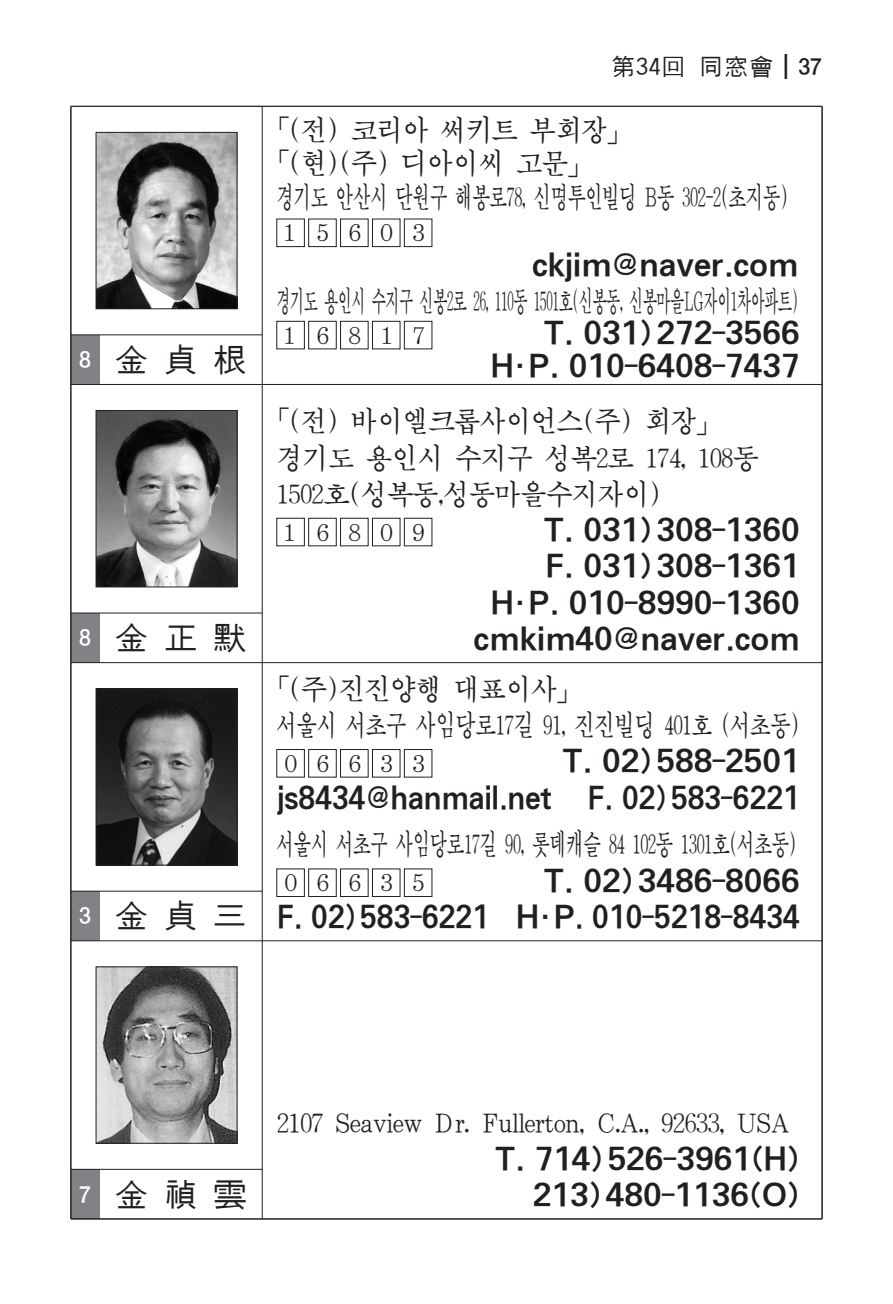
<style>
.page{position:relative;width:893px;height:1304px;background:#fff}
.page>*{position:absolute;margin:0;border:0;box-sizing:border-box;transform-origin:0 0}
.t1{font:35px "J Cmg J";letter-spacing:.4em;color:#231f20}
.t2{font:30px/36.2px "SMK Gothic Pro";letter-spacing:-.07em;color:#231f20;text-align:right}
.t3{font:30px/36.2px "J Cmm J";letter-spacing:-.05em;color:#231f20;scale:.9 1}
.t4{font:30px "J Cmm J";letter-spacing:-.05em;color:#231f20;scale:.6 1}
.t5{font:30px "J Cmm J";letter-spacing:-.05em;color:#231f20;scale:.48 1}
.t6{font:25px "J Cmg J";color:#231f20}
.t7{font:25px "J Ctg T";color:#fff}
.t8{font:23.75px "YDVY Mj O13";letter-spacing:.79em;color:#231f20}
.s1{font-family:"J Ctg T"}
</style>
<div class="page">
<div style="left:71px;top:1169px;width:28px;height:50px;background:#808285"></div>
<div style="left:71px;top:891px;width:28px;height:50px;background:#808285"></div>
<div style="left:71px;top:613px;width:28px;height:50px;background:#808285"></div>
<div style="left:71px;top:335px;width:28px;height:49px;background:#808285"></div>
<img style="left:98px;top:968px;width:137px;height:174px">
<div style="left:96px;top:966px;width:141px;height:178px;border:1px solid #231f20"></div>
<img style="left:98px;top:690px;width:137px;height:173px">
<div style="left:96px;top:688px;width:141px;height:177px;border:1px solid #231f20"></div>
<img style="left:98px;top:412px;width:137px;height:173px">
<div style="left:96px;top:410px;width:141px;height:177px;border:1px solid #231f20"></div>
<hr style="left:262px;top:106px;width:1px;height:1113px;background:#231f20">
<img style="left:98px;top:134px;width:137px;height:173px">
<div style="left:96px;top:132px;width:141px;height:177px;border:1px solid #231f20"></div>
<div style="left:404px;top:219px;width:28px;height:28px;border:1px solid #231f20"></div>
<div style="left:372px;top:219px;width:28px;height:28px;border:1px solid #231f20"></div>
<div style="left:340px;top:219px;width:29px;height:28px;border:1px solid #231f20"></div>
<div style="left:308px;top:219px;width:29px;height:28px;border:1px solid #231f20"></div>
<div style="left:276px;top:219px;width:29px;height:28px;border:1px solid #231f20"></div>
<div style="left:404px;top:321px;width:28px;height:28px;border:1px solid #231f20"></div>
<div style="left:372px;top:321px;width:28px;height:28px;border:1px solid #231f20"></div>
<div style="left:340px;top:321px;width:29px;height:28px;border:1px solid #231f20"></div>
<div style="left:308px;top:321px;width:29px;height:28px;border:1px solid #231f20"></div>
<div style="left:276px;top:321px;width:29px;height:28px;border:1px solid #231f20"></div>
<div style="left:404px;top:518px;width:28px;height:28px;border:1px solid #231f20"></div>
<div style="left:372px;top:518px;width:28px;height:28px;border:1px solid #231f20"></div>
<div style="left:340px;top:518px;width:29px;height:28px;border:1px solid #231f20"></div>
<div style="left:308px;top:518px;width:29px;height:28px;border:1px solid #231f20"></div>
<div style="left:276px;top:518px;width:29px;height:28px;border:1px solid #231f20"></div>
<div style="left:404px;top:869px;width:28px;height:28px;border:1px solid #231f20"></div>
<div style="left:372px;top:869px;width:28px;height:28px;border:1px solid #231f20"></div>
<div style="left:340px;top:869px;width:29px;height:28px;border:1px solid #231f20"></div>
<div style="left:308px;top:869px;width:29px;height:28px;border:1px solid #231f20"></div>
<div style="left:276px;top:869px;width:29px;height:28px;border:1px solid #231f20"></div>
<div style="left:404px;top:749px;width:28px;height:28px;border:1px solid #231f20"></div>
<div style="left:372px;top:749px;width:28px;height:28px;border:1px solid #231f20"></div>
<div style="left:340px;top:749px;width:29px;height:28px;border:1px solid #231f20"></div>
<div style="left:308px;top:749px;width:29px;height:28px;border:1px solid #231f20"></div>
<div style="left:276px;top:749px;width:29px;height:28px;border:1px solid #231f20"></div>
<hr style="left:71px;top:106px;width:751px;height:1px;background:#231f20">
<hr style="left:71px;top:384px;width:751px;height:1px;background:#231f20">
<hr style="left:71px;top:662px;width:751px;height:1px;background:#231f20">
<hr style="left:71px;top:940px;width:751px;height:1px;background:#231f20">
<hr style="left:71px;top:1218px;width:751px;height:2px;background:#231f20">
<hr style="left:70px;top:106px;width:2px;height:1113px;background:#231f20">
<hr style="left:821px;top:106px;width:2px;height:1113px;background:#231f20">
<hr style="left:71px;top:891px;width:191px;height:1px;background:#231f20">
<hr style="left:71px;top:1169px;width:191px;height:1px;background:#231f20">
<hr style="left:71px;top:613px;width:191px;height:1px;background:#231f20">
<hr style="left:71px;top:334px;width:191px;height:1px;background:#231f20">
<p class="t7" style="left:79px;top:347px;width:13px">8</p>
<p class="t1" style="left:114px;top:342px;width:134px">金貞根</p>
<p class="t7" style="left:79px;top:625px;width:13px">8</p>
<p class="t1" style="left:114px;top:620px;width:134px">金正默</p>
<p class="t7" style="left:79px;top:903px;width:13px">3</p>
<p class="t1" style="left:114px;top:898px;width:134px">金貞三</p>
<p class="t6" style="left:611px;top:54px;width:213px">第34回同窓會┃<span class="s1">37</span></p>
<p class="t3" style="left:263px;top:112px;width:414px">「(전) 코리아 써키트 부회장」</p>
<p class="t3" style="left:263px;top:145px;width:370px">「(현)(주) 디아이씨 고문」</p>
<p class="t4" style="left:276px;top:182px;width:856px">경기도 안산시 단원구 해봉로78, 신명투인빌딩 B동 302-2(초지동)</p>
<p class="t8" style="left:284px;top:219px;width:143px">1 5603</p>
<p class="t2" style="left:531px;top:247px;width:270px">ckjim@naver.com</p>
<p class="t5" style="left:276px;top:286px;width:1090px">경기도 용인시 수지구 신봉2로 26, 110동 1501호(신봉동, 신봉마을LG자이1차아파트)</p>
<p class="t2" style="left:490px;top:318px;width:313px;line-height:32.5px">T. 031)272-3566<br>H·P. 010-6408-7437</p>
<p class="t8" style="left:284px;top:322px;width:142px">16817</p>
<p class="t3" style="left:276px;top:403px;width:538px;text-indent:-14px">「(전) 바이엘크롭사이언스(주) 회장」경기도 용인시 수지구 성복2로 174, 108동<br>1502호(성복동,성동마을수지자이)</p>
<p class="t2" style="left:473px;top:513px;width:330px">T. 031)308-1360<br>F. 031)308-1361<br>H·P. 010-8990-1360 cmkim40@naver.com</p>
<p class="t8" style="left:284px;top:519px;width:143px">1 6809</p>
<p class="t3" style="left:276px;top:671px;width:584px;text-indent:-13px">「(주)진진양행 대표이사」<br>서울시 서초구 사임당로17길 91, 진진빌딩 401호 (서초동)</p>
<p class="t2" style="left:276px;top:744px;width:526px">T. 02)588-2501<br>js8434@hanmail.net F. 02)583-6221</p>
<p class="t4" style="left:276px;top:829px;width:870px">서울시 서초구 사임당로17길 90, 롯데캐슬 84 102동 1301호(서초동)</p>
<p class="t2" style="left:276px;top:863px;width:526px">T. 02)3486-8066<br>F. 02)583-6221 H·P. 010-5218-8434</p>
<p class="t8" style="left:284px;top:750px;width:143px">06633</p>
<p class="t8" style="left:284px;top:869px;width:143px">06635</p>
<p class="t7" style="left:79px;top:1182px;width:13px">7</p>
<p class="t1" style="left:114px;top:1177px;width:134px">金禎雲</p>
<p class="t3" style="left:276px;top:1105px;width:572px">2107 Seaview Dr. Fullerton, c.a., 92633, USa</p>
<p class="t2" style="left:494px;top:1142px;width:308px">T. 714)526-3961(H)<br>213)480-1136(O)</p>
</div>
